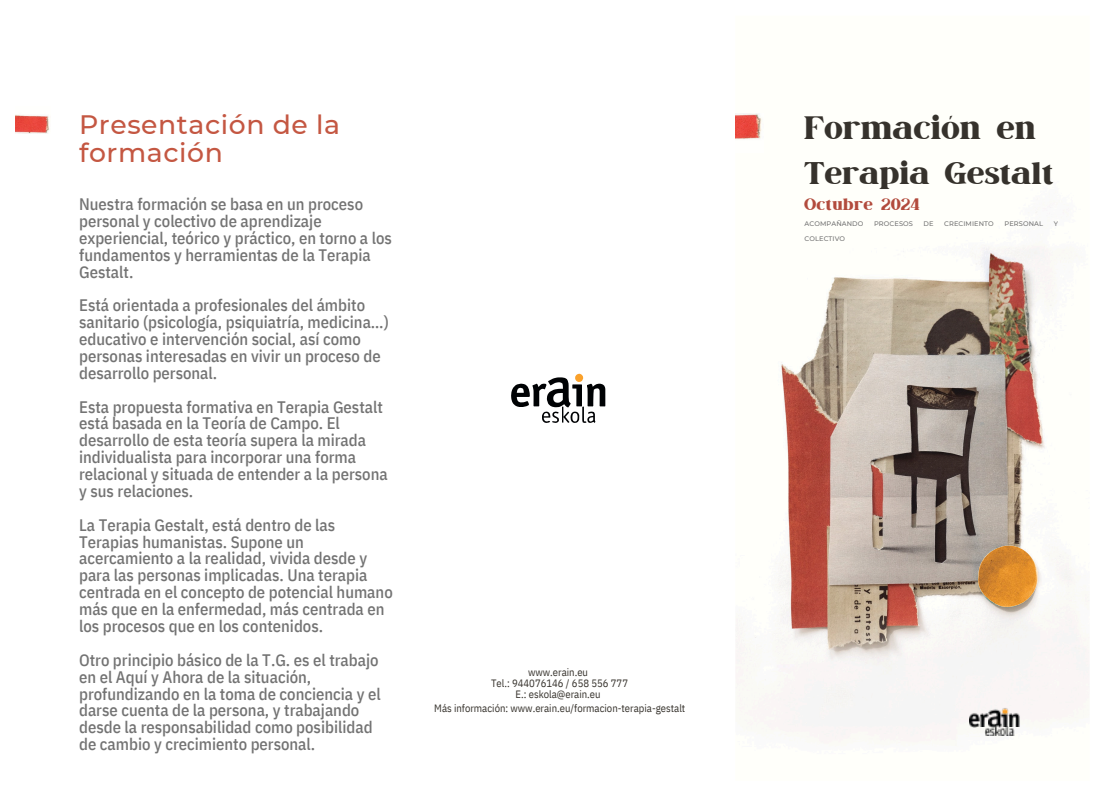
<style>
.page{position:relative;width:1106px;height:796px;background:#fff}
.page>*{position:absolute;margin:0;border:0;box-sizing:border-box;transform-origin:0 0}
.t1{font:38.62px "March";color:#36322c}
.t2{font:37.38px "March";color:#36322c}
.t3{font:500 26.62px/28.1px "Montserrat";letter-spacing:.02em;color:#c45742}
.t4{font:19.88px "March";letter-spacing:.015em;color:#b24b3d}
.t5{font:500 16.62px/16.9px "IBM Plex Sans Cond";color:#737373}
.t6{font:10.62px/11.2px "IBM Plex Sans Cond";color:#36322c;text-align:center}
.t7{font:500 6.62px "Montserrat";letter-spacing:.015em;color:#737373}
</style>
<div class="page">
<img style="left:736px;top:207px;width:353px;height:532px">
<img style="left:977px;top:546px;width:60px;height:61px">
<svg style="left:577px;top:373px;width:6px;height:4px"></svg>
<svg style="left:553px;top:374px;width:24px;height:31px"></svg>
<svg style="left:511px;top:383px;width:15px;height:24px"></svg>
<svg style="left:526px;top:378px;width:27px;height:29px"></svg>
<svg style="left:580px;top:376px;width:26px;height:31px"></svg>
<svg style="left:565px;top:377px;width:23px;height:23px"></svg>
<svg style="left:555px;top:400px;width:20px;height:5px"></svg>
<svg style="left:575px;top:400px;width:18px;height:5px"></svg>
<svg style="left:534px;top:405px;width:10px;height:17px"></svg>
<svg style="left:544px;top:405px;width:19px;height:18px"></svg>
<svg style="left:563px;top:405px;width:17px;height:18px"></svg>
<svg style="left:580px;top:405px;width:22px;height:18px"></svg>
<svg style="left:1001px;top:708px;width:7px;height:5px"></svg>
<img style="left:987px;top:709px;width:15px;height:16px">
<img style="left:969px;top:713px;width:20px;height:15px">
<img style="left:1000px;top:713px;width:20px;height:14px">
<svg style="left:984px;top:725px;width:31px;height:10px"></svg>
<img style="left:735px;top:113px;width:27px;height:26px">
<img style="left:16px;top:115px;width:34px;height:19px">
<p class="t3" style="left:79px;top:111px;width:262px">Presentación de la formación</p>
<p class="t5" style="left:79px;top:195px;width:314px">Nuestra formación se basa en un proceso personal y colectivo de aprendizaje experiencial, teórico y práctico, en torno a los fundamentos y herramientas de la Terapia Gestalt.</p>
<p class="t5" style="left:79px;top:297px;width:311px">Está orientada a profesionales del ámbito sanitario (psicología, psiquiatría, medicina…) educativo e intervención social, así como personas interesadas en vivir un proceso de desarrollo personal.</p>
<p class="t5" style="left:79px;top:398px;width:310px">Esta propuesta formativa en Terapia Gestalt está basada en la Teoría de Campo. El desarrollo de esta teoría supera la mirada individualista para incorporar una forma relacional y situada de entender a la persona y sus relaciones.</p>
<p class="t5" style="left:79px;top:516px;width:315px">La Terapia Gestalt, está dentro de las Terapias humanistas. Supone un acercamiento a la realidad, vivida desde y para las personas implicadas. Una terapia centrada en el concepto de potencial humano más que en la enfermedad, más centrada en los procesos que en los contenidos.</p>
<p class="t5" style="left:79px;top:651px;width:303px">Otro principio básico de la T.G. es el trabajo en el Aquí y Ahora de la situación, profundizando en la toma de conciencia y el darse cuenta de la persona, y trabajando desde la responsabilidad como posibilidad de cambio y crecimiento personal.</p>
<p class="t6" style="left:491px;top:666px;width:138px">www.erain.eu<br>Tel.: 944076146 / 658 556 777<br>E.: eskola@erain.eu</p>
<p class="t6" style="left:434px;top:702px;width:252px">Más información: www.erain.eu/formacion-terapia-gestalt</p>
<p class="t1" style="left:804px;top:110px;width:234px">Formación en</p>
<p class="t2" style="left:804px;top:156px;width:251px">Terapia Gestalt</p>
<p class="t4" style="left:804px;top:195px;width:117px">Octubre 2024</p>
<p class="t7" style="left:804px;top:219px;width:60px">ACOMPAÑANDO</p>
<p class="t7" style="left:873px;top:219px;width:41px">PROCESOS</p>
<p class="t7" style="left:923px;top:219px;width:12px">DE</p>
<p class="t7" style="left:944px;top:219px;width:51px">CRECIMIENTO</p>
<p class="t7" style="left:1004px;top:219px;width:40px">PERSONAL</p>
<p class="t7" style="left:1053px;top:219px;width:6px">Y</p>
<p class="t7" style="left:804px;top:235px;width:42px">COLECTIVO</p>
</div>
